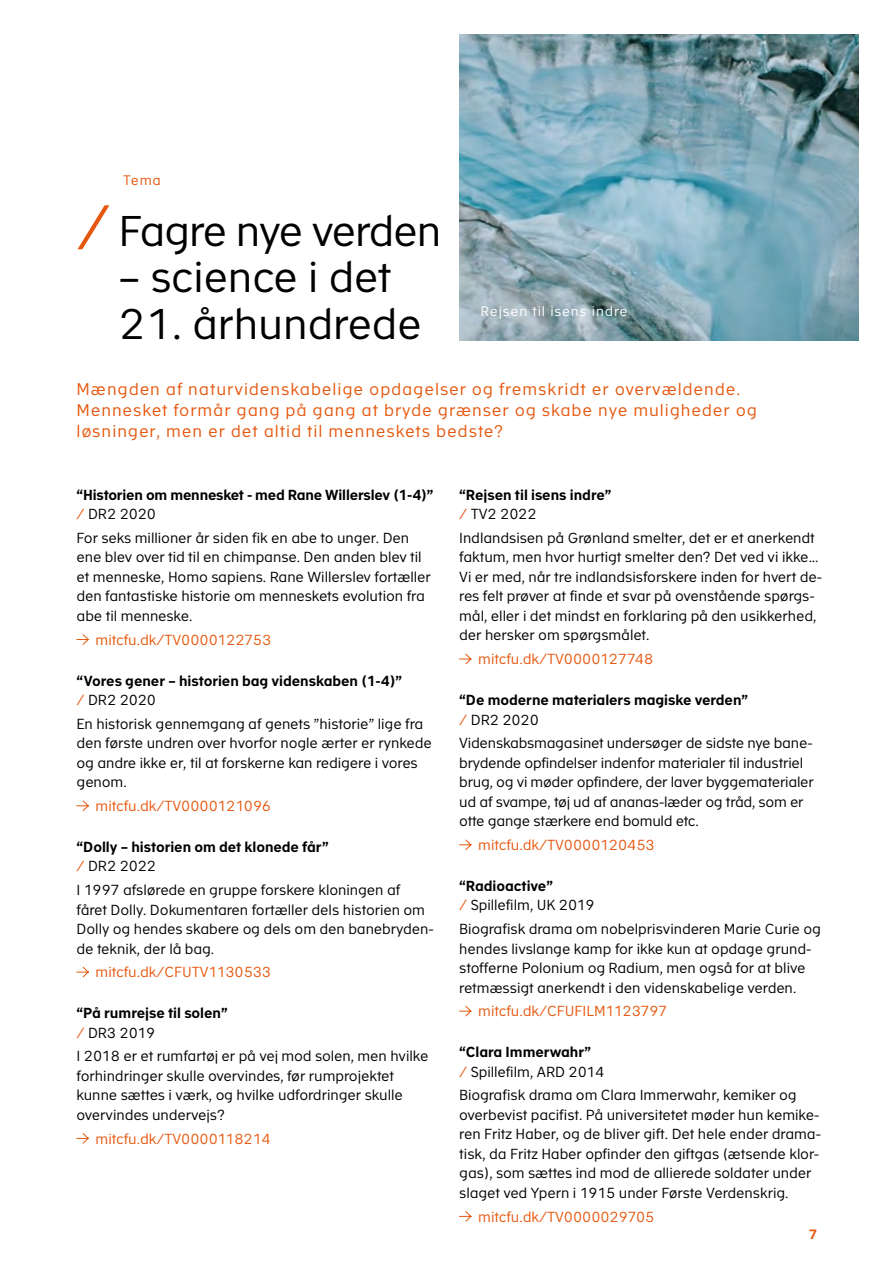
<style>
.page{position:relative;width:893px;height:1263px;background:#fff}
.page>*{position:absolute;margin:0;border:0;box-sizing:border-box;transform-origin:0 0}
.Fag_overskrift{font:42px "Academy Sans";letter-spacing:-.02em;color:#000}
.Kort_tekst_orange{font:16.5px/21px "Academy Sans";letter-spacing:.05em;color:#e6580f}
.Brød{font:14.25px/19.5px "Academy Sans";letter-spacing:-.01em;color:#000}
.Brød-2{font:700 14.25px/19.5px "Academy Sans";letter-spacing:-.005em;color:#000}
.LInk{font:14.25px "Academy Sans";color:#e6580f}
.Fremhævet_i_billeder{font:13.5px "Academy Sans";letter-spacing:.06em;color:#fff}
.Fag_overskrift-2{font:13.5px "Academy Sans";color:#e6580f}
.t1{font:700 13.2px "Academy Sans";color:#e6580f}
.s1{font-size:60px;color:#e6580f}
.s2{font-weight:400;color:#e6580f}
.s3{font-weight:400}
.s4{font-weight:700}
.s5{color:#e6580f}
</style>
<div class="page">
<img style="left:459px;top:34px;width:400px;height:306px">
<svg style="left:76px;top:634px;width:13px;height:11px"></svg>
<svg style="left:76px;top:800px;width:13px;height:11px"></svg>
<svg style="left:76px;top:966px;width:13px;height:12px"></svg>
<svg style="left:76px;top:1133px;width:13px;height:11px"></svg>
<svg style="left:459px;top:653px;width:13px;height:12px"></svg>
<svg style="left:459px;top:839px;width:13px;height:11px"></svg>
<svg style="left:459px;top:1005px;width:13px;height:12px"></svg>
<svg style="left:459px;top:1211px;width:13px;height:11px"></svg>
<p class="Fag_overskrift-2" style="left:123px;top:171px;width:39px">Tema</p>
<p class="Fag_overskrift" style="left:77px;top:201px;width:366px"><span class="s1">/</span> Fagre nye verden</p>
<p class="Fag_overskrift" style="left:118px;top:247px;width:275px">– science i det</p>
<p class="Fag_overskrift" style="left:118px;top:294px;width:305px">21. århundrede</p>
<p class="Fremhævet_i_billeder" style="left:480px;top:302px;width:149px">Rejsen til isens indre</p>
<p class="Kort_tekst_orange" style="left:77px;top:378px;width:682px">Mængden af naturvidenskabelige opdagelser og fremskridt er overvældende.<br>Mennesket formår gang på gang at bryde grænser og skabe nye muligheder og løsninger, men er det altid til menneskets bedste?</p>
<p class="Brød-2" style="left:77px;top:484px;width:358px">“Historien om mennesket - med Rane Willerslev (1-4)” <span class="s2">/</span> <span class="s3">DR2 2020</span></p>
<p class="Brød" style="left:77px;top:527px;width:356px">For seks millioner år siden fik en abe to unger. Den ene blev over tid til en chimpanse. Den anden blev til et menneske, Homo sapiens. Rane Willerslev fortæller den fantastiske historie om menneskets evolution fra abe til menneske.</p>
<p class="LInk" style="left:96px;top:629px;width:177px">mitcfu.dk/TV0000122753</p>
<p class="Brød-2" style="left:77px;top:670px;width:327px">“Vores gener – historien bag videnskaben (1-4)” <span class="s2">/</span> <span class="s3">DR2 2020</span></p>
<p class="Brød" style="left:77px;top:713px;width:357px">En historisk gennemgang af genets ”historie” lige fra den første undren over hvorfor nogle ærter er rynkede og andre ikke er, til at forskerne kan redigere i vores genom.</p>
<p class="LInk" style="left:96px;top:796px;width:177px">mitcfu.dk/TV0000121096</p>
<p class="Brød-2" style="left:77px;top:836px;width:254px">“Dolly – historien om det klonede får” <span class="s2">/</span> <span class="s3">DR2 2022</span></p>
<p class="Brød" style="left:77px;top:879px;width:359px">I 1997 afslørede en gruppe forskere kloningen af fåret Dolly. Dokumentaren fortæller dels historien om Dolly og hendes skabere og dels om den banebryden&shy;de teknik, der lå bag.</p>
<p class="LInk" style="left:96px;top:962px;width:177px">mitcfu.dk/CFUTV1130533</p>
<p class="Brød-2" style="left:77px;top:1002px;width:153px">“På rumrejse til solen” <span class="s2">/</span> <span class="s3">DR3 2019</span></p>
<p class="Brød" style="left:77px;top:1046px;width:353px">I 2018 er et rumfartøj er på vej mod solen, men hvilke forhindringer skulle overvindes, før rumprojektet kunne sættes i værk, og hvilke udfordringer skulle overvindes undervejs?</p>
<p class="LInk" style="left:96px;top:1128px;width:177px">mitcfu.dk/TV0000118214</p>
<p class="Brød-2" style="left:459px;top:484px;width:154px">“Rejsen til isens indre” <span class="s2">/</span> <span class="s3">TV2 2022</span></p>
<p class="Brød" style="left:459px;top:527px;width:364px">Indlandsisen på Grønland smelter, det er et anerkendt faktum, men hvor hurtigt smelter den? Det ved vi ikke...<br>Vi er med, når tre indlandsisforskere inden for hvert de&shy;res felt prøver at finde et svar på ovenstående spørgs&shy;mål, eller i det mindst en forklaring på den usikkerhed, der hersker om spørgsmålet.</p>
<p class="LInk" style="left:478px;top:649px;width:176px">mitcfu.dk/TV0000127748</p>
<p class="Brød-2" style="left:459px;top:689px;width:291px">“De moderne materialers magiske verden” <span class="s2">/</span> <span class="s3">DR2 2020</span></p>
<p class="Brød" style="left:459px;top:732px;width:356px">Videnskabsmagasinet undersøger de sidste nye bane&shy;brydende opfindelser indenfor materialer til industriel brug, og vi møder opfindere, der laver byggematerialer ud af svampe, tøj ud af ananas-læder og tråd, som er otte gange stærkere end bomuld etc.</p>
<p class="LInk" style="left:478px;top:835px;width:178px">mitcfu.dk/TV0000120453</p>
<p class="Brød" style="left:459px;top:875px;width:137px"><span class="s4">“Radioactive”<br></span><span class="s5">/</span> Spillefilm, UK 2019</p>
<p class="Brød" style="left:459px;top:918px;width:363px">Biografisk drama om nobelprisvinderen Marie Curie og hendes livslange kamp for ikke kun at opdage grund&shy;stofferne Polonium og Radium, men også for at blive retmæssigt anerkendt i den videnskabelige verden.</p>
<p class="LInk" style="left:478px;top:1001px;width:191px">mitcfu.dk/CFUFILM1123797</p>
<p class="Brød" style="left:459px;top:1041px;width:147px"><span class="s4">“Clara Immerwahr”<br></span><span class="s5">/</span> Spillefilm, ARD 2014</p>
<p class="Brød" style="left:459px;top:1085px;width:363px">Biografisk drama om Clara Immerwahr, kemiker og overbevist pacifist. På universitetet møder hun kemike&shy;ren Fritz Haber, og de bliver gift. Det hele ender drama&shy;tisk, da Fritz Haber opfinder den giftgas (ætsende klor&shy;gas), som sættes ind mod de allierede soldater under slaget ved Ypern i 1915 under Første Verdenskrig.</p>
<p class="LInk" style="left:478px;top:1206px;width:178px">mitcfu.dk/TV0000029705</p>
<p class="t1" style="left:809px;top:1224px;width:10px">7</p>
</div>
